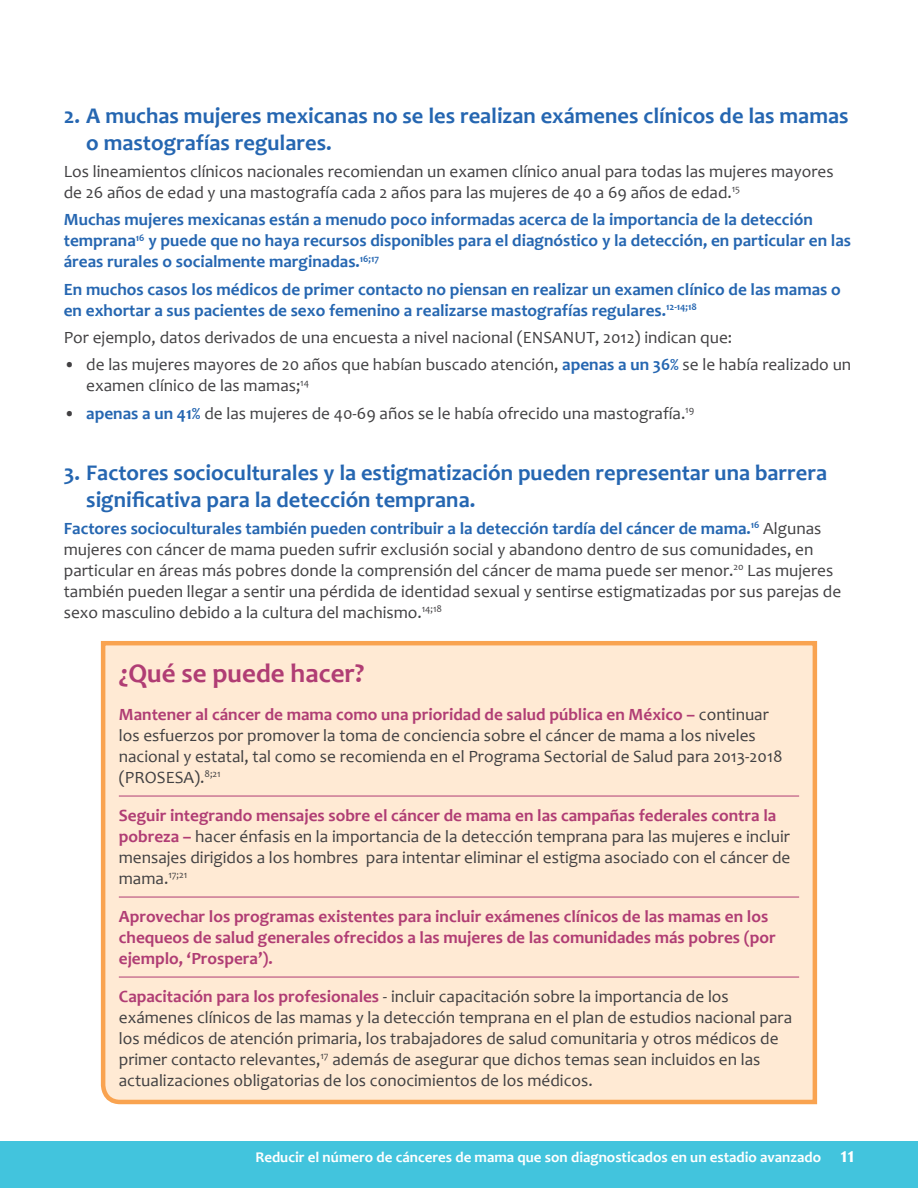
<style>
.page{position:relative;width:918px;height:1188px;background:#fff}
.page>*{position:absolute;margin:0;border:0;box-sizing:border-box;transform-origin:0 0}
.t1{font:700 27px "Candara";color:#b03d74}
.t2{font:700 22.5px/27px "Candara";color:#2566b1}
.t3{font:17.25px/21px "Candara";color:#414042}
.t4{font:700 17.25px/21px "Candara";color:#2566b1}
.t5{font:700 17.25px/21px "Candara";color:#b03d74}
.t6{font:700 15px "Candara";color:#fff}
.s1{font-weight:700;color:#2566b1}
.s2{font-weight:700;color:#b03d74}
.s3{font-size:21px}
</style>
<div class="page">
<div style="left:0;top:1141px;width:918px;height:47px;background:#42c4dd"></div>
<div style="left:100px;top:641px;width:718px;height:464px;background:#ffead4"></div>
<hr style="left:119px;top:796px;width:680px;height:1px;background:#b03d74">
<hr style="left:119px;top:897px;width:680px;height:1px;background:#b03d74">
<hr style="left:119px;top:977px;width:680px;height:1px;background:#b03d74">
<h2 class="t2" style="left:86px;top:102px;width:764px;text-indent:-22px">2. A muchas mujeres mexicanas no se les realizan exámenes clínicos de las mamas o mastografías regulares.</h2>
<p class="t3" style="left:64px;top:161px;width:771px">Los lineamientos clínicos nacionales recomiendan un examen clínico anual para todas las mujeres mayores de 26 años de edad y una mastografía cada 2 años para las mujeres de 40 a 69 años de edad.<sup>15</sup></p>
<p class="t4" style="left:64px;top:209px;width:789px">Muchas mujeres mexicanas están a menudo poco informadas acerca de la importancia de la detección temprana<sup>16</sup> y puede que no haya recursos disponibles para el diagnóstico y la detección, en particular en las áreas rurales o socialmente marginadas.<sup>16;17</sup></p>
<p class="t4" style="left:64px;top:278px;width:779px">En muchos casos los médicos de primer contacto no piensan en realizar un examen clínico de las mamas o en exhortar a sus pacientes de sexo femenino a realizarse mastografías regulares.<sup>12-14;18</sup></p>
<p class="t3" style="left:64px;top:327px;width:670px">Por ejemplo, datos derivados de una encuesta a nivel nacional (ENSANUT, 2012) indican que:</p>
<p class="t3" style="left:86px;top:354px;width:767px;text-indent:-22px">• de las mujeres mayores de 20 años que habían buscado atención, <span class="s1">apenas a un 36%</span> se le había realizado un examen clínico de las mamas;<sup>14</sup></p>
<p class="t3" style="left:64px;top:403px;width:632px">• <span class="s1">apenas a un 41%</span> de las mujeres de 40-69 años se le había ofrecido una mastografía.<sup>19</sup></p>
<h2 class="t2" style="left:86px;top:459px;width:742px;text-indent:-22px">3. Factores socioculturales y la estigmatización pueden representar una barrera significativa para la detección temprana.</h2>
<p class="t3" style="left:64px;top:518px;width:779px"><span class="s1">Factores socioculturales también pueden contribuir a la detección tardía del cáncer de mama.</span><sup>16</sup> Algunas mujeres con cáncer de mama pueden sufrir exclusión social y abandono dentro de sus comunidades, en particular en áreas más pobres donde la comprensión del cáncer de mama puede ser menor.<sup>20</sup> Las mujeres también pueden llegar a sentir una pérdida de identidad sexual y sentirse estigmatizadas por sus parejas de sexo masculino debido a la cultura del machismo.<sup>14;18</sup></p>
<h1 class="t1" style="left:119px;top:656px;width:247px">¿Qué se puede hacer?</h1>
<p class="t3" style="left:119px;top:704px;width:665px"><span class="s2">Mantener al cáncer de mama como una prioridad de salud pública en México –</span> continuar los esfuerzos por promover la toma de conciencia sobre el cáncer de mama a los niveles nacional y estatal, tal como se recomienda en el Programa Sectorial de Salud para 2013-2018 (PROSESA).<sup>8;21</sup></p>
<p class="t3" style="left:119px;top:805px;width:673px"><span class="s2">Seguir integrando mensajes sobre el cáncer de mama en las campañas federales contra la pobreza –</span> hacer énfasis en la importancia de la detección temprana para las mujeres e incluir mensajes dirigidos a los hombres para intentar eliminar el estigma asociado con el cáncer de mama.<sup>17;21</sup></p>
<p class="t5" style="left:119px;top:906px;width:659px">Aprovechar los programas existentes para incluir exámenes clínicos de las mamas en los chequeos de salud generales ofrecidos a las mujeres de las comunidades más pobres (por ejemplo, ‘Prospera’).</p>
<p class="t3" style="left:119px;top:986px;width:675px"><span class="s2">Capacitación para los profesionales</span> - incluir capacitación sobre la importancia de los exámenes clínicos de las mamas y la detección temprana en el plan de estudios nacional para los médicos de atención primaria, los trabajadores de salud comunitaria y otros médicos de primer contacto relevantes,<sup>17</sup> además de asegurar que dichos temas sean incluidos en las actualizaciones obligatorias de los conocimientos de los médicos.</p>
<p class="t6" style="left:255px;top:1148px;width:601px">Reducir el número de cánceres de mama que son diagnosticados en un estadio avanzado <span class="s3">11</span></p>
</div>
